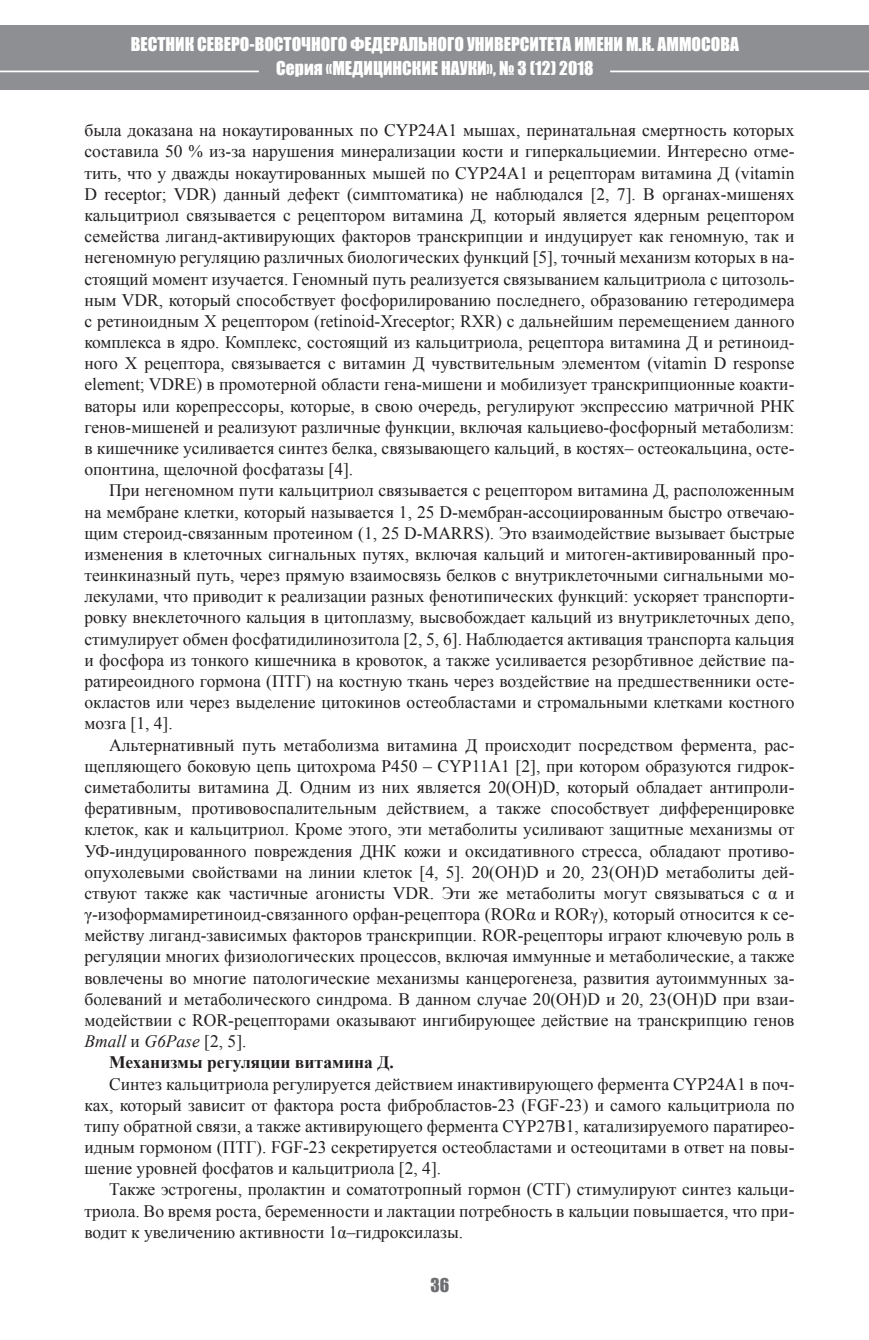
<style>
.page{position:relative;width:869px;height:1340px;background:#fff}
.page>*{position:absolute;margin:0;border:0;box-sizing:border-box;transform-origin:0 0}
.Обычный{font:17.5px/21.2px "Times New Roman";color:#231f20;text-align:justify}
.t1{font:17.5px/24.5px "Impact";color:#fff;text-align:center}
.Обычный-2{font:700 17.5px "Times New Roman";color:#231f20}
.t2{font:17.5px "Impact";color:#6c6d70}
.s1{font-style:italic}
</style>
<div class="page">
<div style="left:0;top:25px;width:868px;height:64px;background:#8d8f92"></div>
<hr style="left:0;top:71px;width:259px;height:1px;background:#fff">
<hr style="left:610px;top:71px;width:258px;height:1px;background:#fff">
<p class="t1" style="left:131px;top:31px;width:609px">ВЕСТНИК СЕВЕРО-ВОСТОЧНОГО ФЕДЕРАЛЬНОГО УНИВЕРСИТЕТА ИМЕНИ М.К. АММОСОВА<br>Серия «МЕДИЦИНСКИЕ НАУКИ», № 3 (12) 2018</p>
<p class="Обычный" style="left:84px;top:119px;width:711px">была доказана на нокаутированных по CYP24A1 мышах, перинатальная смертность которых составила 50 % из-за нарушения минерализации кости и гиперкальциемии. Интересно отме&shy;тить, что у дважды нокаутированных мышей по CYP24A1 и рецепторам витамина Д (vitamin D receptor; VDR) данный дефект (симптоматика) не наблюдался [2, 7]. В органах-мишенях кальцитриол связывается с рецептором витамина Д, который является ядерным рецептором семейства лиганд-активирующих факторов транскрипции и индуцирует как геномную, так и негеномную регуляцию различных биологических функций [5], точный механизм которых в на&shy;стоящий момент изучается. Геномный путь реализуется связыванием кальцитриола с цитозоль&shy;ным VDR, который способствует фосфорилированию последнего, образованию гетеродимера с ретиноидным Х рецептором (retinoid-Xreceptor; RXR) с дальнейшим перемещением данного комплекса в ядро. Комплекс, состоящий из кальцитриола, рецептора витамина Д и ретиноид&shy;ного Х рецептора, связывается с витамин Д чувствительным элементом (vitamin D response element; VDRE) в промотерной области гена-мишени и мобилизует транскрипционные коакти&shy;ваторы или корепрессоры, которые, в свою очередь, регулируют экспрессию матричной РНК генов-мишеней и реализуют различные функции, включая кальциево-фосфорный метаболизм: в кишечнике усиливается синтез белка, связывающего кальций, в костях– остеокальцина, осте&shy;опонтина, щелочной фосфатазы [4].</p>
<p class="Обычный" style="left:84px;top:479px;width:711px;text-indent:25px">При негеномном пути кальцитриол связывается с рецептором витамина Д, расположенным на мембране клетки, который называется 1, 25 D-мембран-ассоциированным быстро отвечаю&shy;щим стероид-связанным протеином (1, 25 D-MARRS). Это взаимодействие вызывает быстрые изменения в клеточных сигнальных путях, включая кальций и митоген-активированный про&shy;теинкиназный путь, через прямую взаимосвязь белков с внутриклеточными сигнальными мо&shy;лекулами, что приводит к реализации разных фенотипических функций: ускоряет транспорти&shy;ровку внеклеточного кальция в цитоплазму, высвобождает кальций из внутриклеточных депо, стимулирует обмен фосфатидилинозитола [2, 5, 6]. Наблюдается активация транспорта кальция и фосфора из тонкого кишечника в кровоток, а также усиливается резорбтивное действие па&shy;ратиреоидного гормона (ПТГ) на костную ткань через воздействие на предшественники осте&shy;окластов или через выделение цитокинов остеобластами и стромальными клетками костного мозга [1, 4].</p>
<p class="Обычный" style="left:84px;top:734px;width:711px;text-indent:25px">Альтернативный путь метаболизмa витамина Д происходит посредством фермента, рас&shy;щепляющего боковую цепь цитохрома Р450 – СYP11A1 [2], при котором образуются гидрок&shy;симетаболиты витамина Д. Одним из них является 20(ОН)D, который обладает антипроли&shy;феративным, противовоспалительным действием, а также способствует дифференцировке клеток, как и кальцитриол. Кроме этого, эти метаболиты усиливают защитные механизмы от УФ-индуцированного повреждения ДНК кожи и оксидативного стресса, обладают противо&shy;опухолевыми свойствами на линии клеток [4, 5]. 20(ОН)D и 20, 23(ОН)D метаболиты дей&shy;ствуют также как частичные агонисты VDR. Эти же метаболиты могут связываться с α и γ-изоформамиретиноид-связанного орфан-рецептора (RORα и RORγ), который относится к се&shy;мейству лиганд-зависимых факторов транскрипции. ROR-рецепторы играют ключевую роль в регуляции многих физиологических процессов, включая иммунные и метаболические, а также вовлечены во многие патологические механизмы канцерогенеза, развития аутоиммунных за&shy;болеваний и метаболического синдрома. В данном случае 20(ОН)D и 20, 23(ОН)D при взаи&shy;модействии с ROR-рецепторами оказывают ингибирующее действие на транскрипцию генов <span class="s1">Bmall</span> и <span class="s1">G6Pase</span> [2, 5].</p>
<p class="Обычный-2" style="left:109px;top:1050px;width:286px">Механизмы регуляции витамина Д.</p>
<p class="Обычный" style="left:84px;top:1072px;width:711px;text-indent:25px">Синтез кальцитриола регулируется действием инактивирующего фермента CYP24A1 в поч&shy;ках, который зависит от фактора роста фибробластов-23 (FGF-23) и самого кальцитриола по типу обратной связи, а также активирующего фермента CYP27B1, катализируемого паратирео&shy;идным гормоном (ПТГ). FGF-23 секретируется остеобластами и остеоцитами в ответ на повы&shy;шение уровней фосфатов и кальцитриола [2, 4].</p>
<p class="Обычный" style="left:84px;top:1178px;width:711px;text-indent:25px">Также эстрогены, пролактин и соматотропный гормон (СТГ) стимулируют синтез кальци&shy;триола. Во время роста, беременности и лактации потребность в кальции повышается, что при&shy;водит к увеличению активности 1α–гидроксилазы.</p>
<p class="t2" style="left:430px;top:1271px;width:20px">36</p>
</div>
